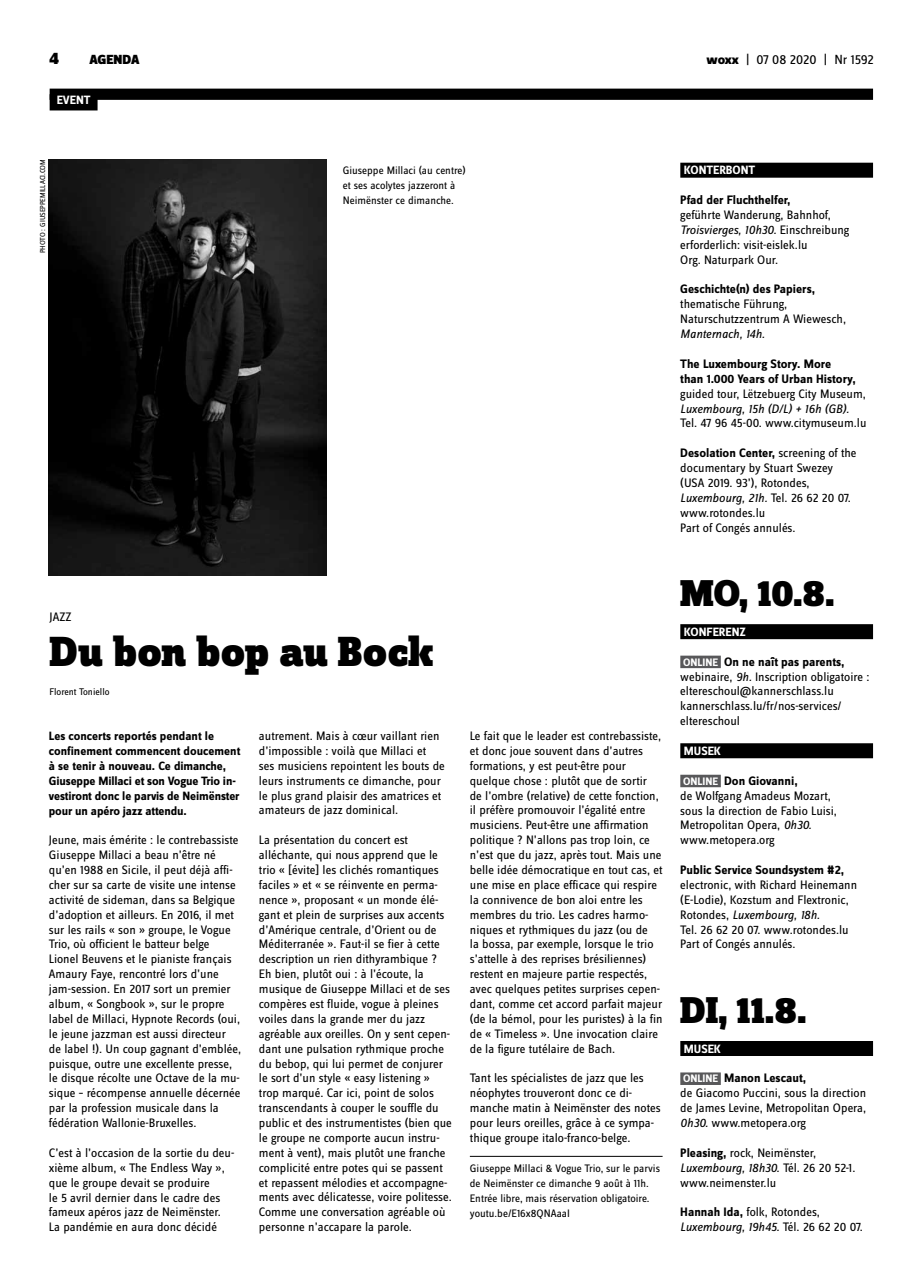
<style>
.page{position:relative;width:922px;height:1276px;background:#fff}
.page>*{position:absolute;margin:0;border:0;box-sizing:border-box;transform-origin:0 0}
.t1{font:900 43.75px "Zine Slab Dis";color:#000}
.t2{font:900 38.75px "Zine Slab Dis";letter-spacing:-.01em;color:#000}
.t3{font:900 17.5px "Zine Sans Dis";color:#000}
.t4{font:13.75px "Zine Sans Dis";letter-spacing:-.01em;color:#000}
.t5{font:900 13.75px "Zine Sans Dis";color:#000}
.t6{font:12.75px/14.9px "Zine Sans Dis";color:#000}
.t7{font:700 12.75px/14.9px "Zine Sans Dis";color:#000}
.t8{font:italic 12.75px "Zine Sans Dis";color:#000}
.t9{font:700 12.5px/14.9px "Zine Sans Dis";letter-spacing:-.01em;color:#000}
.t10{font:700 12.5px "Zine Sans Dis";color:#fff}
.t11{font:11.25px/15px "Zine Sans Dis";color:#000}
.t12{font:10px "Zine Sans Dis";color:#000}
.t13{font:7.5px "Zine Sans Dis";color:#000}
.s1{font-weight:800}
.s2{font-style:italic}
.s3{font-weight:700}
.s4{font-weight:700;font-size:11.25px;color:#fff}
</style>
<div class="page">
<div style="left:50px;top:89px;width:822px;height:11px;background:#000"></div>
<div style="left:50px;top:94px;width:47px;height:16px;background:#000"></div>
<div style="left:680px;top:163px;width:192px;height:15px;background:#000"></div>
<div style="left:680px;top:624px;width:192px;height:15px;background:#000"></div>
<div style="left:680px;top:655px;width:40px;height:13px;background:#58585a"></div>
<div style="left:680px;top:743px;width:192px;height:15px;background:#000"></div>
<div style="left:680px;top:774px;width:40px;height:13px;background:#58585a"></div>
<div style="left:680px;top:1041px;width:192px;height:15px;background:#000"></div>
<div style="left:680px;top:1072px;width:40px;height:13px;background:#58585a"></div>
<img style="left:49px;top:159px;width:277px;height:416px">
<hr style="left:469px;top:1156px;width:193px;height:1px;background:#000">
<h3 class="t3" style="left:50px;top:49px;width:11px">4</h3>
<p class="t5" style="left:89px;top:52px;width:52px">AGENDA</p>
<p class="t4" style="left:706px;top:53px;width:169px"><span class="s1">woxx</span> | 07 08 2020 | Nr 1592</p>
<p class="t10" style="left:57px;top:93px;width:35px">EVENT</p>
<p class="t13" style="left:39px;top:253px;width:94px;rotate:-90deg">Photo : giuseppemillaci.com</p>
<p class="t11" style="left:343px;top:164px;width:124px">Giuseppe Millaci (au centre) et ses acolytes jazzeront à<br>Neimënster ce dimanche.</p>
<p class="t10" style="left:683px;top:164px;width:9px">konterbont</p>
<p class="t7" style="left:680px;top:193px;width:112px">Pfad der Fluchthelfer,</p>
<p class="t6" style="left:680px;top:208px;width:170px">geführte Wanderung, Bahnhof,<br><span class="s2">Troisvierges, 10h30.</span> Einschreibung erforderlich: visit-eislek.lu<br>Org. Naturpark Our.</p>
<p class="t7" style="left:680px;top:282px;width:136px">Geschichte(n) des Papiers,</p>
<p class="t6" style="left:680px;top:297px;width:167px">thematische Fü hrung,<br>Naturschutzzentrum A Wiewesch,</p>
<p class="t8" style="left:680px;top:327px;width:86px">Manternach, 14h.</p>
<p class="t7" style="left:680px;top:357px;width:177px">The Luxembourg Story. More than 1.000 Years of Urban History,</p>
<p class="t6" style="left:680px;top:386px;width:187px">guided tour, Lëtzebuerg City Museum,</p>
<p class="t8" style="left:680px;top:401px;width:170px">Luxembourg, 15h (D/L) + 16h (GB).</p>
<p class="t6" style="left:680px;top:416px;width:187px">Tel. 47 96 45-00. www.citymuseum.lu</p>
<p class="t6" style="left:680px;top:446px;width:178px"><span class="s3">Desolation Center,</span> screening of the documentary by Stuart Swezey (USA 2019. 93’), Rotondes,<br><span class="s2">Luxembourg, 21h.</span> Tel. 26 62 20 07. www.rotondes.lu<br>Part of Congés annulés.</p>
<p class="t6" style="left:50px;top:610px;width:11px">Jazz</p>
<h1 class="t1" style="left:50px;top:627px;width:385px">Du bon bop au Bock</h1>
<p class="t12" style="left:50px;top:687px;width:62px">Florent Toniello</p>
<p class="t9" style="left:49px;top:729px;width:193px">Les concerts reportés pendant le confinement commencent doucement à se tenir à nouveau. Ce dimanche, Giuseppe Millaci et son Vogue Trio in&shy;vestiront donc le parvis de Neimënster pour un apéro jazz attendu.</p>
<p class="t6" style="left:49px;top:833px;width:194px">Jeune, mais émérite : le contrebassiste Giuseppe Millaci a beau n’être né qu’en 1988 en Sicile, il peut déjà affi&shy;cher sur sa carte de visite une intense activité de sideman, dans sa Belgique d’adoption et ailleurs. En 2016, il met sur les rails « son » groupe, le Vogue Trio, où officient le batteur belge Lionel Beuvens et le pianiste français Amaury Faye, rencontré lors d’une jam-session. En 2017 sort un premier album, « Songbook », sur le propre label de Millaci, Hypnote Records (oui, le jeune jazzman est aussi directeur de label !). Un coup gagnant d’emblée, puisque, outre une excellente presse, le disque récolte une Octave de la mu&shy;sique – récompense annuelle décernée par la profession musicale dans la fédération Wallonie-Bruxelles.</p>
<p class="t6" style="left:49px;top:1145px;width:187px">C’est à l’occasion de la sortie du deu&shy;xième album, « The Endless Way », que le groupe devait se produire<br>le 5 avril dernier dans le cadre des fameux apéros jazz de Neimënster.<br>La pandémie en aura donc décidé</p>
<p class="t6" style="left:259px;top:729px;width:187px">autrement. Mais à cœur vaillant rien d’impossible : voilà que Millaci et ses musiciens repointent les bouts de leurs instruments ce dimanche, pour le plus grand plaisir des amatrices et amateurs de jazz dominical.</p>
<p class="t6" style="left:259px;top:833px;width:194px">La présentation du concert est alléchante, qui nous apprend que le trio « [évite] les clichés romantiques faciles » et « se réinvente en perma&shy;nence », proposant « un monde élé&shy;gant et plein de surprises aux accents d’Amérique centrale, d’Orient ou de Méditerranée ». Faut-il se fier à cette description un rien dithyrambique ?<br>Eh bien, plutôt oui : à l’écoute, la musique de Giuseppe Millaci et de ses compères est fluide, vogue à pleines voiles dans la grande mer du jazz agréable aux oreilles. On y sent cepen&shy;dant une pulsation rythmique proche du bebop, qui lui permet de conjurer le sort d’un style « easy listening » trop marqué. Car ici, point de solos transcendants à couper le souffle du public et des instrumentistes (bien que le groupe ne comporte aucun instru&shy;ment à vent), mais plutôt une franche complicité entre potes qui se passent et repassent mélodies et accompagne&shy;ments avec délicatesse, voire politesse.<br>Comme une conversation agréable où personne n’accapare la parole.</p>
<p class="t6" style="left:469px;top:729px;width:194px">Le fait que le leader est contrebassiste, et donc joue souvent dans d’autres formations, y est peut-être pour quelque chose : plutôt que de sortir<br>de l’ombre (relative) de cette fonction, il préfère promouvoir l’égalité entre musiciens. Peut-être une affirmation politique ? N’allons pas trop loin, ce n’est que du jazz, après tout. Mais une belle idée démocratique en tout cas, et une mise en place efficace qui respire la connivence de bon aloi entre les membres du trio. Les cadres harmo&shy;niques et rythmiques du jazz (ou de<br>la bossa, par exemple, lorsque le trio s’attelle à des reprises brésiliennes) restent en majeure partie respectés, avec quelques petites surprises cepen&shy;dant, comme cet accord parfait majeur (de la bémol, pour les puristes) à la fin de « Timeless ». Une invocation claire de la figure tutélaire de Bach.</p>
<p class="t6" style="left:470px;top:1071px;width:192px">Tant les spécialistes de jazz que les néophytes trouveront donc ce di&shy;manche matin à Neimënster des notes pour leurs oreilles, grâce à ce sympa&shy;thique groupe italo-franco-belge.</p>
<p class="t11" style="left:469px;top:1161px;width:191px">Giuseppe Millaci &amp; Vogue Trio, sur le parvis de Neimënster ce dimanche 9 août à 11h.<br>Entrée libre, mais réservation obligatoire. youtu.be/E16x8QNAaaI</p>
<h2 class="t2" style="left:680px;top:572px;width:156px">Mo, 10.8.</h2>
<p class="t10" style="left:683px;top:625px;width:8px">konferen</p>
<p class="t10" style="left:739px;top:625px;width:8px">z</p>
<p class="t6" style="left:680px;top:654px;width:191px"><span class="s4">ONLINE</span> <span class="s3">On ne naît pas parents, </span>webinaire, <span class="s2">9h.</span> Inscription obligatoire : eltereschoul@kannerschlass.lu kannerschlass.lu/fr/nos-services/ eltereschoul</p>
<p class="t10" style="left:683px;top:744px;width:9px">musek</p>
<p class="t6" style="left:680px;top:773px;width:158px"><span class="s4">ONLINE</span> <span class="s3">Don Giovanni,<br></span>de Wolfgang Amadeus Mozart, sous la direction de Fabio Luisi,<br>Metropolitan Opera, <span class="s2">0h30. </span>www.metopera.org</p>
<p class="t7" style="left:680px;top:863px;width:165px">Public Service Soundsystem #2,</p>
<p class="t6" style="left:680px;top:878px;width:178px">electronic, with Richard Heinemann (E‑Lodie), Kozstum and Flextronic,<br>Rotondes, <span class="s2">Luxembourg, 18h.<br></span>Tel. 26 62 20 07. www.rotondes.lu<br>Part of Congés annulés.</p>
<h2 class="t2" style="left:680px;top:988px;width:128px">Di, 11.8.</h2>
<p class="t10" style="left:683px;top:1042px;width:9px">musek</p>
<p class="t6" style="left:680px;top:1071px;width:187px"><span class="s4">ONLINE</span> <span class="s3">Manon Lescaut,<br></span>de Giacomo Puccini, sous la direction de James Levine, Metropolitan Opera,<br><span class="s2">0h30.</span> www.metopera.org</p>
<p class="t6" style="left:680px;top:1145px;width:177px"><span class="s3">Pleasing,</span> rock, Neimënster,<br><span class="s2">Luxembourg, 18h30.</span> Tél. 26 20 52-1. www.neimenster.lu</p>
<p class="t6" style="left:680px;top:1205px;width:184px"><span class="s3">Hannah Ida,</span> folk, Rotondes,<br><span class="s2">Luxembourg, 19h45.</span> Tél. 26 62 20 07.</p>
</div>
